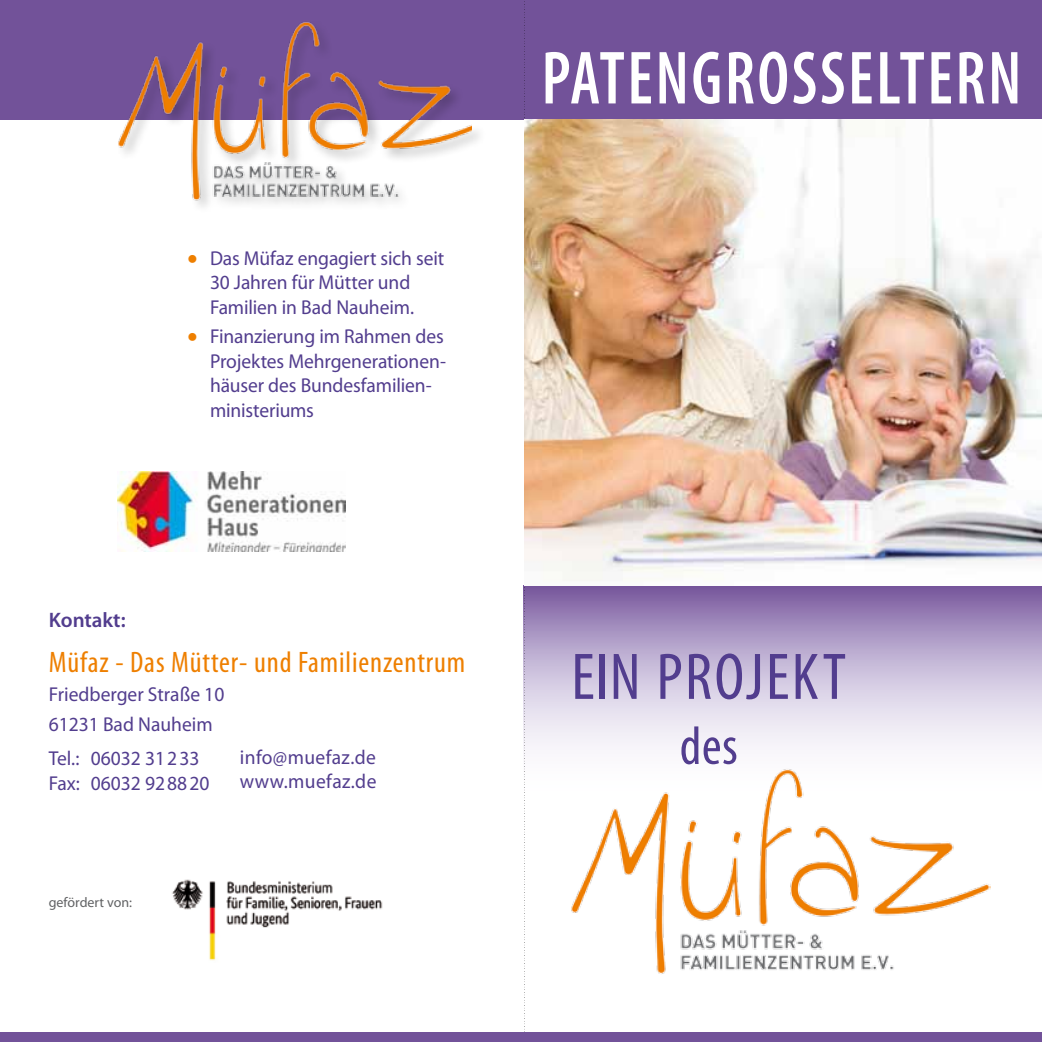
<style>
.page{position:relative;width:1042px;height:1042px;background:#fff}
.page>*{position:absolute;margin:0;border:0;box-sizing:border-box;transform-origin:0 0}
.t1{font:600 condensed 76.12px "Myriad Pro";letter-spacing:.04em;color:#fff;scale:.89 1}
.t2{font:condensed 66.5px "Myriad Pro";letter-spacing:.03em;color:#523d8e}
.t3{font:condensed 54.25px "Myriad Pro";color:#523d8e}
.t4{font:condensed 29.75px "Myriad Pro";letter-spacing:.03em;color:#ee7f00}
.t5{font:600 21px "Myriad Pro";color:#523d8e}
.t6{font:20.12px/24.5px "Myriad Pro";letter-spacing:-.005em;color:#523d8e}
.t7{font:20.12px/24.5px "Myriad Pro";letter-spacing:.02em;color:#523d8e}
.t8{font:14px "Myriad Pro";color:#616264}
</style>
<div class="page">
<div style="left:0;top:0;width:1042px;height:119px;background:#725299"></div>
<svg style="left:525px;top:586px;width:517px;height:161px;background:#c1b3d4"></svg>
<img style="left:571px;top:769px;width:419px;height:205px">
<img style="left:172px;top:879px;width:211px;height:82px">
<hr style="left:522px;top:0;width:3px;height:1042px;background:#000;opacity:.5">
<div style="left:116px;top:20px;width:371px;height:194px;background:#000;opacity:.23"></div>
<img style="left:117px;top:20px;width:354px;height:182px">
<div style="left:0;top:1032px;width:1042px;height:10px;background:#725299"></div>
<img style="left:525px;top:119px;width:517px;height:462px">
<img style="left:117px;top:471px;width:229px;height:80px">
<p class="t6" style="left:210px;top:245px;width:236px">Das Müfaz engagiert sich seit<br>30 Jahren für Mütter und<br>Familien in Bad Nauheim.</p>
<p class="t6" style="left:210px;top:324px;width:237px">Finanzierung im Rahmen des<br>Projektes Mehrgenerationen&shy;häuser des Bundesfamilien&shy;ministeriums</p>
<p class="t5" style="left:49px;top:607px;width:78px">Kontakt:</p>
<h3 class="t4" style="left:49px;top:644px;width:418px">Müfaz - Das Mütter- und Familienzentrum</h3>
<p class="t6" style="left:49px;top:679px;width:177px;line-height:29.4px">Friedberger Straße 10<br>61231 Bad Nauheim</p>
<p class="t6" style="left:49px;top:746px;width:162px">Tel.: 06032 31 2 33<br>Fax: 06032 92 88 20</p>
<p class="t7" style="left:240px;top:744px;width:138px">info@muefaz.de www.muefaz.de</p>
<p class="t8" style="left:49px;top:893px;width:85px">gefördert von:</p>
<h1 class="t1" style="left:541px;top:31px;width:540px">PATENGROSSELTERN</h1>
<h2 class="t2" style="left:571px;top:637px;width:276px">Ein Projekt</h2>
<h3 class="t3" style="left:679px;top:713px;width:60px">des</h3>
</div>
